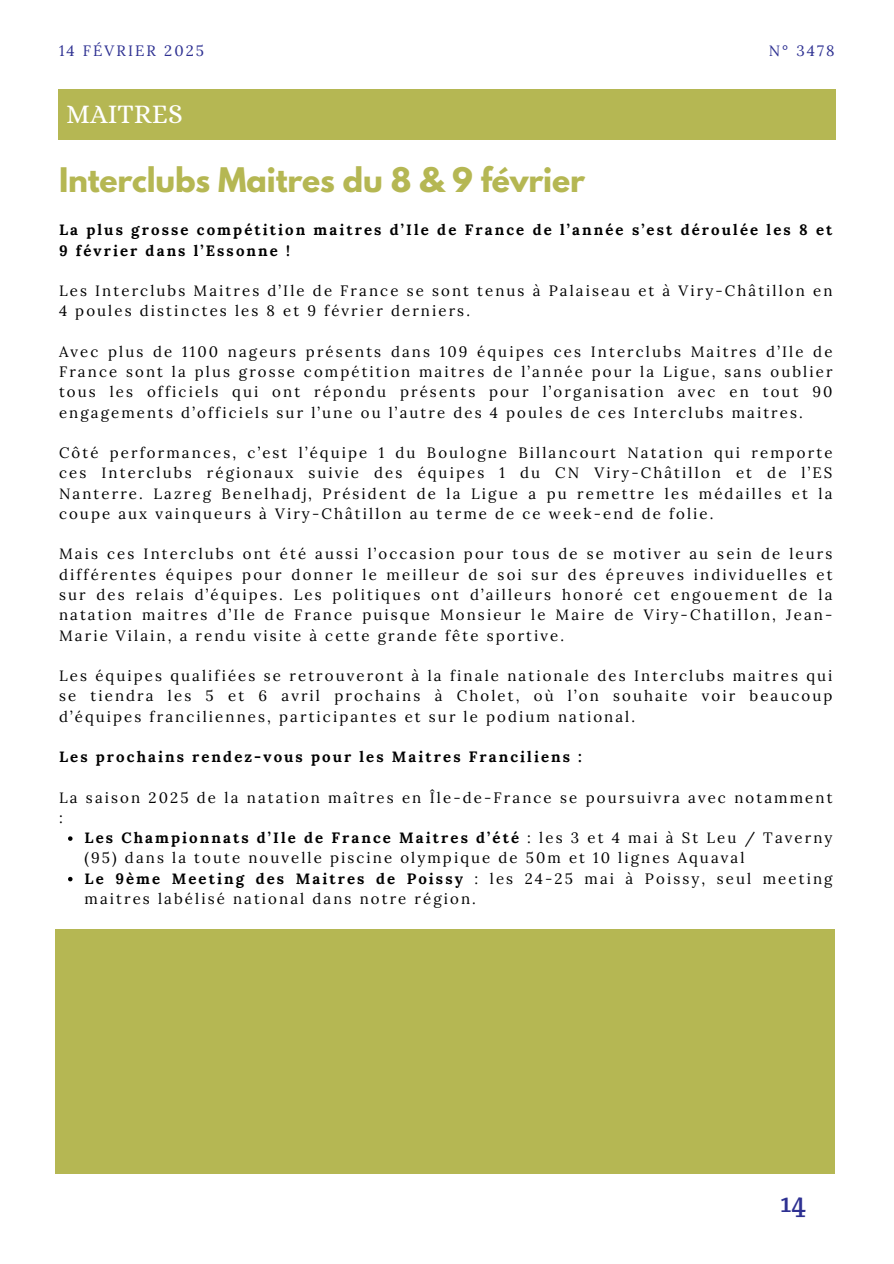
<style>
.page{position:relative;width:894px;height:1264px;background:#fff}
.page>*{position:absolute;margin:0;border:0;box-sizing:border-box;transform-origin:0 0}
.t1{font:700 30px "League Spartan";letter-spacing:-.005em;color:#b5b753}
.t2{font:27px "Alice";color:#fff}
.t3{font:27px "Trocchi";color:#2e3192}
.t4{font:15px/20.2px "Lora";letter-spacing:.14em;color:#000}
.t5{font:700 15px/20.2px "Lora";letter-spacing:.14em;color:#000}
.t6{font:15px "Lora";letter-spacing:.14em;color:#2e3192}
.s1{font-weight:700}
</style>
<div class="page">
<div style="left:58px;top:89px;width:777px;height:51px;background:#b5b753"></div>
<svg style="left:68px;top:836px;width:4px;height:4px"></svg>
<svg style="left:68px;top:876px;width:4px;height:5px"></svg>
<div style="left:55px;top:929px;width:779px;height:245px;background:#b5b753"></div>
<p class="t6" style="left:59px;top:41px;width:146px">14 FÉVRIER 2025</p>
<p class="t6" style="left:768px;top:41px;width:67px">N° 3478</p>
<h3 class="t2" style="left:66px;top:98px;width:118px">MAITRES</h3>
<p class="t1" style="left:59px;top:165px;width:527px">Interclubs Maitres du 8 &amp; 9 février</p>
<h2 class="t5" style="left:59px;top:220px;width:774px">La plus grosse compétition maitres d’Ile de France de l’année s’est déroulée les 8 et<br>9 février dans l’Essonne !</h2>
<h1 class="t4" style="left:59px;top:280px;width:774px">Les Interclubs Maitres d’Ile de France se sont tenus à Palaiseau et à Viry-Châtillon en<br>4 poules distinctes les 8 et 9 février derniers.</h1>
<h4 class="t4" style="left:59px;top:341px;width:774px;text-align:justify">Avec plus de 1100 nageurs présents dans 109 équipes ces Interclubs Maitres d’Ile de France sont la plus grosse compétition maitres de l’année pour la Ligue, sans oublier tous les officiels qui ont répondu présents pour l’organisation avec en tout 90 engagements d’officiels sur l’une ou l’autre des 4 poules de ces Interclubs maitres.</h4>
<p class="t4" style="left:59px;top:442px;width:774px;text-align:justify">Côté performances, c’est l’équipe 1 du Boulogne Billancourt Natation qui remporte ces Interclubs régionaux suivie des équipes 1 du CN Viry-Châtillon et de l’ES Nanterre. Lazreg Benelhadj, Président de la Ligue a pu remettre les médailles et la coupe aux vainqueurs à Viry-Châtillon au terme de ce week-end de folie.</p>
<p class="t4" style="left:59px;top:544px;width:774px;text-align:justify">Mais ces Interclubs ont été aussi l’occasion pour tous de se motiver au sein de leurs différentes équipes pour donner le meilleur de soi sur des épreuves individuelles et sur des relais d’équipes. Les politiques ont d’ailleurs honoré cet engouement de la natation maitres d’Ile de France puisque Monsieur le Maire de Viry-Chatillon, Jean-Marie Vilain, a rendu visite à cette grande fête sportive.</p>
<p class="t4" style="left:59px;top:665px;width:774px;text-align:justify">Les équipes qualifiées se retrouveront à la finale nationale des Interclubs maitres qui se tiendra les 5 et 6 avril prochains à Cholet, où l’on souhaite voir beaucoup d’équipes franciliennes, participantes et sur le podium national.</p>
<p class="t5" style="left:59px;top:746px;width:524px">Les prochains rendez-vous pour les Maitres Franciliens :</p>
<p class="t4" style="left:59px;top:787px;width:774px">La saison 2025 de la natation maîtres en Île-de-France se poursuivra avec notamment :</p>
<h4 class="t4" style="left:84px;top:827px;width:749px"><span class="s1">Les Championnats d’Ile de France Maitres d’été</span> : les 3 et 4 mai à St Leu / Taverny (95) dans la toute nouvelle piscine olympique de 50m et 10 lignes Aquaval</h4>
<p class="t4" style="left:84px;top:868px;width:749px"><span class="s1">Le 9ème Meeting des Maitres de Poissy</span> : les 24-25 mai à Poissy, seul meeting maitres labélisé national dans notre région.</p>
<h3 class="t3" style="left:779px;top:1184px;width:27px">14</h3>
</div>
